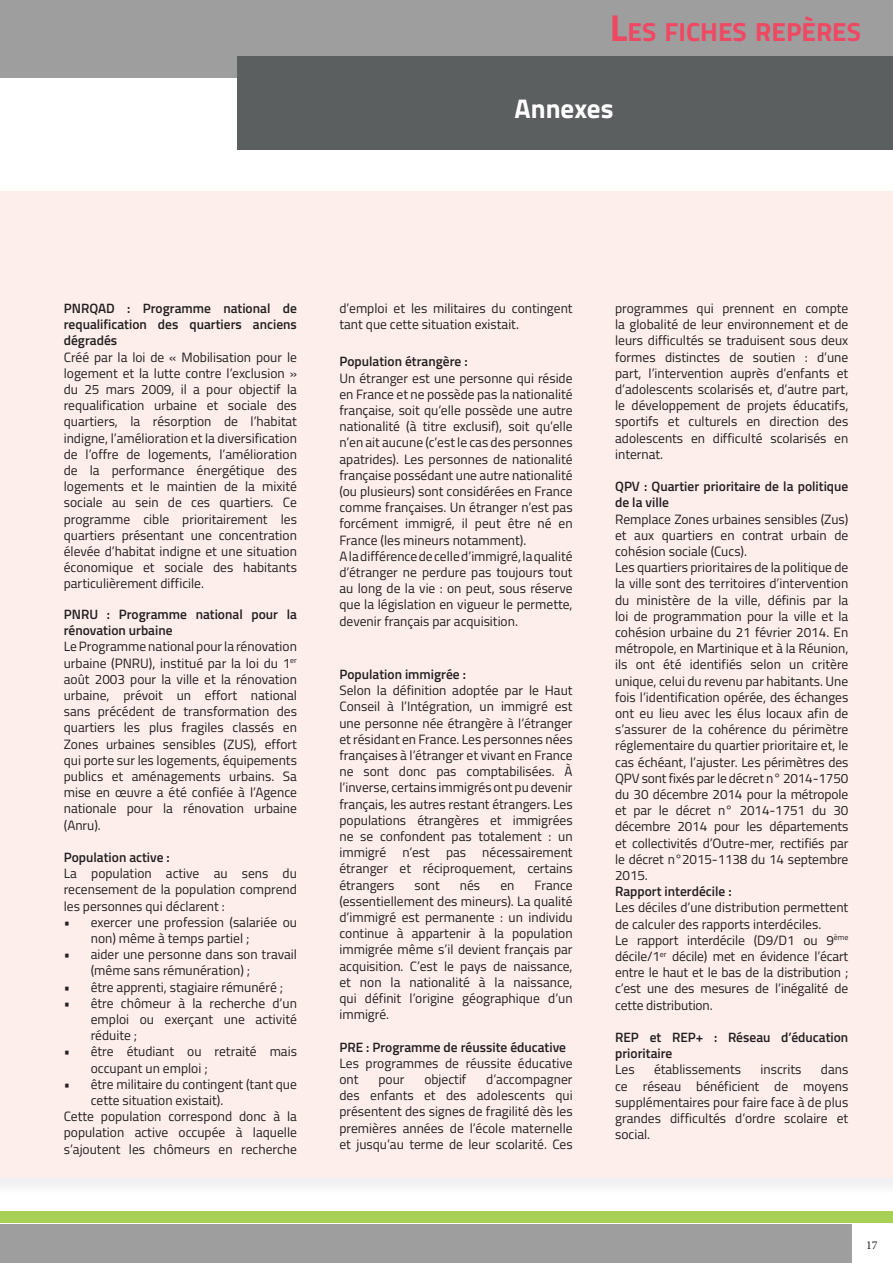
<style>
.page{position:relative;width:893px;height:1263px;background:#fff}
.page>*{position:absolute;margin:0;border:0;box-sizing:border-box;transform-origin:0 0}
.t1{font:700 27px "Titillium Web";color:#fff}
.t2{font:700 26.25px "Titillium Web";color:#ef4862}
.Texte_de_corps_de_pa{font:13.5px/16.2px "Titillium Web";color:#231f20;text-align:justify}
.Texte_de_corps_de_pa-2{font:600 13.5px/16.2px "Titillium Web";color:#231f20}
.t3{font:12px "Minion Pro";color:#231f20}
.s1{font-size:37.5px}
</style>
<div class="page">
<div style="left:0;top:0;width:893px;height:77px;background:#9f9e9f"></div>
<div style="left:237px;top:56px;width:656px;height:94px;background:#5b5f60"></div>
<div style="left:0;top:1224px;width:852px;height:39px;background:#9f9e9f"></div>
<div style="left:0;top:1212px;width:893px;height:11px;background:#a8d054"></div>
<div style="left:0;top:191px;width:893px;height:986px;background:#fdeeeb"></div>
<h2 class="t2" style="left:610px;top:12px;width:253px"><span class="s1">L</span>ES FICHES REPÈRES</h2>
<p class="t1" style="left:514px;top:88px;width:100px">Annexes</p>
<p class="Texte_de_corps_de_pa-2" style="left:64px;top:299px;width:235px;text-align:justify">PNRQAD : Programme national de requalification des quartiers anciens dégradés</p>
<p class="Texte_de_corps_de_pa" style="left:64px;top:348px;width:235px">Créé par la loi de « Mobilisation pour le logement et la lutte contre l’exclusion » du 25 mars 2009, il a pour objectif la requalification urbaine et sociale des quartiers, la résorption de l’habitat indigne, l’amélioration et la diversification de l’offre de logements, l’amélioration de la performance énergétique des logements et le maintien de la mixité sociale au sein de ces quartiers. Ce programme cible prioritairement les quartiers présentant une concentration élevée d’habitat indigne et une situation économique et sociale des habitants particulièrement difficile.</p>
<p class="Texte_de_corps_de_pa-2" style="left:64px;top:605px;width:235px">PNRU : Programme national pour la rénovation urbaine</p>
<p class="Texte_de_corps_de_pa" style="left:64px;top:638px;width:235px">Le Programme national pour la rénovation urbaine (PNRU), institué par la loi du 1<sup>er </sup>août 2003 pour la ville et la rénovation urbaine, prévoit un effort national sans précédent de transformation des quartiers les plus fragiles classés en Zones urbaines sensibles (ZUS), effort qui porte sur les logements, équipements publics et aménagements urbains. Sa mise en œuvre a été confiée à l’Agence nationale pour la rénovation urbaine (Anru).</p>
<p class="Texte_de_corps_de_pa-2" style="left:64px;top:848px;width:108px">Population active :</p>
<p class="Texte_de_corps_de_pa" style="left:64px;top:865px;width:235px">La population active au sens du recensement de la population comprend les personnes qui déclarent :</p>
<p class="Texte_de_corps_de_pa" style="left:91px;top:913px;width:208px;text-indent:-27px">• exercer une profession (salariée ou non) même à temps partiel ;</p>
<p class="Texte_de_corps_de_pa" style="left:91px;top:946px;width:208px;text-indent:-27px">• aider une personne dans son travail (même sans rémunération) ;</p>
<p class="Texte_de_corps_de_pa" style="left:64px;top:978px;width:221px">• être apprenti, stagiaire rémunéré ;</p>
<p class="Texte_de_corps_de_pa" style="left:91px;top:994px;width:208px;text-indent:-27px">• être chômeur à la recherche d’un emploi ou exerçant une activité réduite ;</p>
<p class="Texte_de_corps_de_pa" style="left:91px;top:1043px;width:208px;text-indent:-27px">• être étudiant ou retraité mais occupant un emploi ;</p>
<p class="Texte_de_corps_de_pa" style="left:91px;top:1075px;width:208px;text-indent:-27px">• être militaire du contingent (tant que cette situation existait).</p>
<p class="Texte_de_corps_de_pa" style="left:64px;top:1108px;width:235px">Cette population correspond donc à la population active occupée à laquelle s’ajoutent les chômeurs en recherche</p>
<p class="Texte_de_corps_de_pa" style="left:339px;top:299px;width:235px">d’emploi et les militaires du contingent tant que cette situation existait.</p>
<p class="Texte_de_corps_de_pa-2" style="left:339px;top:353px;width:130px">Population étrangère :</p>
<p class="Texte_de_corps_de_pa" style="left:339px;top:369px;width:235px">Un étranger est une personne qui réside en France et ne possède pas la nationalité française, soit qu’elle possède une autre nationalité (à titre exclusif), soit qu’elle n’en ait aucune (c’est le cas des personnes apatrides). Les personnes de nationalité française possédant une autre nationalité (ou plusieurs) sont considérées en France comme françaises. Un étranger n’est pas forcément immigré, il peut être né en France (les mineurs notamment).</p>
<p class="Texte_de_corps_de_pa" style="left:339px;top:547px;width:235px">A la différence de celle d’immigré, la qualité d’étranger ne perdure pas toujours tout au long de la vie : on peut, sous réserve que la législation en vigueur le permette, devenir français par acquisition.</p>
<p class="Texte_de_corps_de_pa-2" style="left:339px;top:665px;width:128px">Population immigrée :</p>
<p class="Texte_de_corps_de_pa" style="left:339px;top:682px;width:235px">Selon la définition adoptée par le Haut Conseil à l’Intégration, un immigré est une personne née étrangère à l’étranger et résidant en France. Les personnes nées françaises à l’étranger et vivant en France ne sont donc pas comptabilisées. À l’inverse, certains immigrés ont pu devenir français, les autres restant étrangers. Les populations étrangères et immigrées ne se confondent pas totalement : un immigré n’est pas nécessairement étranger et réciproquement, certains étrangers</p>
<p class="Texte_de_corps_de_pa" style="left:414px;top:876px;width:27px">sont</p>
<p class="Texte_de_corps_de_pa" style="left:460px;top:876px;width:22px">nés</p>
<p class="Texte_de_corps_de_pa" style="left:500px;top:876px;width:16px">en</p>
<p class="Texte_de_corps_de_pa" style="left:339px;top:876px;width:235px;text-indent:195px">France (essentiellement des mineurs). La qualité d’immigré est permanente : un individu continue à appartenir à la population immigrée même s’il devient français par acquisition. C’est le pays de naissance, et non la nationalité à la naissance, qui définit l’origine géographique d’un immigré.</p>
<p class="Texte_de_corps_de_pa-2" style="left:339px;top:1038px;width:228px">PRE : Programme de réussite éducative</p>
<p class="Texte_de_corps_de_pa" style="left:339px;top:1054px;width:235px">Les programmes de réussite éducative ont</p>
<p class="Texte_de_corps_de_pa" style="left:378px;top:1070px;width:28px">pour</p>
<p class="Texte_de_corps_de_pa" style="left:424px;top:1070px;width:44px">objectif</p>
<p class="Texte_de_corps_de_pa" style="left:339px;top:1070px;width:235px;text-indent:147px">d’accompagner des enfants et des adolescents qui présentent des signes de fragilité dès les premières années de l’école maternelle et jusqu’au terme de leur scolarité. Ces</p>
<p class="Texte_de_corps_de_pa" style="left:615px;top:299px;width:235px">programmes qui prennent en compte la globalité de leur environnement et de leurs difficultés se traduisent sous deux formes distinctes de soutien : d’une part, l’intervention auprès d’enfants et d’adolescents scolarisés et, d’autre part, le développement de projets éducatifs, sportifs et culturels en direction des adolescents en difficulté scolarisés en internat.</p>
<p class="Texte_de_corps_de_pa-2" style="left:615px;top:478px;width:235px">QPV : Quartier prioritaire de la politique de la ville</p>
<p class="Texte_de_corps_de_pa" style="left:615px;top:510px;width:235px">Remplace Zones urbaines sensibles (Zus) et aux quartiers en contrat urbain de cohésion sociale (Cucs).</p>
<p class="Texte_de_corps_de_pa" style="left:615px;top:559px;width:235px">Les quartiers prioritaires de la politique de la ville sont des territoires d’intervention du ministère de la ville, définis par la loi de programmation pour la ville et la cohésion urbaine du 21 février 2014. En métropole, en Martinique et à la Réunion, ils ont été identifiés selon un critère unique, celui du revenu par habitants. Une fois l’identification opérée, des échanges ont eu lieu avec les élus locaux afin de s’assurer de la cohérence du périmètre réglementaire du quartier prioritaire et, le cas échéant, l’ajuster. Les périmètres des QPV sont fixés par le décret n° 2014-1750 du 30 décembre 2014 pour la métropole et par le décret n° 2014-1751 du 30 décembre 2014 pour les départements et collectivités d’Outre-mer, rectifiés par le décret n°2015-1138 du 14 septembre 2015.</p>
<p class="Texte_de_corps_de_pa-2" style="left:615px;top:883px;width:118px">Rapport interdécile :</p>
<p class="Texte_de_corps_de_pa" style="left:615px;top:899px;width:235px">Les déciles d’une distribution permettent de calculer des rapports interdéciles.</p>
<p class="Texte_de_corps_de_pa" style="left:615px;top:931px;width:235px">Le rapport interdécile (D9/D1 ou 9<sup>ème </sup>décile/1<sup>er</sup> décile) met en évidence l’écart entre le haut et le bas de la distribution ; c’est une des mesures de l’inégalité de cette distribution.</p>
<p class="Texte_de_corps_de_pa-2" style="left:615px;top:1028px;width:235px">REP et REP+ : Réseau d’éducation prioritaire</p>
<p class="Texte_de_corps_de_pa" style="left:615px;top:1061px;width:21px">Les</p>
<p class="Texte_de_corps_de_pa" style="left:654px;top:1061px;width:89px">établissements</p>
<p class="Texte_de_corps_de_pa" style="left:760px;top:1061px;width:43px">inscrits</p>
<p class="Texte_de_corps_de_pa" style="left:615px;top:1061px;width:235px;text-indent:206px">dans ce réseau bénéficient de moyens supplémentaires pour faire face à de plus grandes difficultés d’ordre scolaire et social.</p>
<p class="t3" style="left:866px;top:1237px;width:13px">17</p>
</div>
